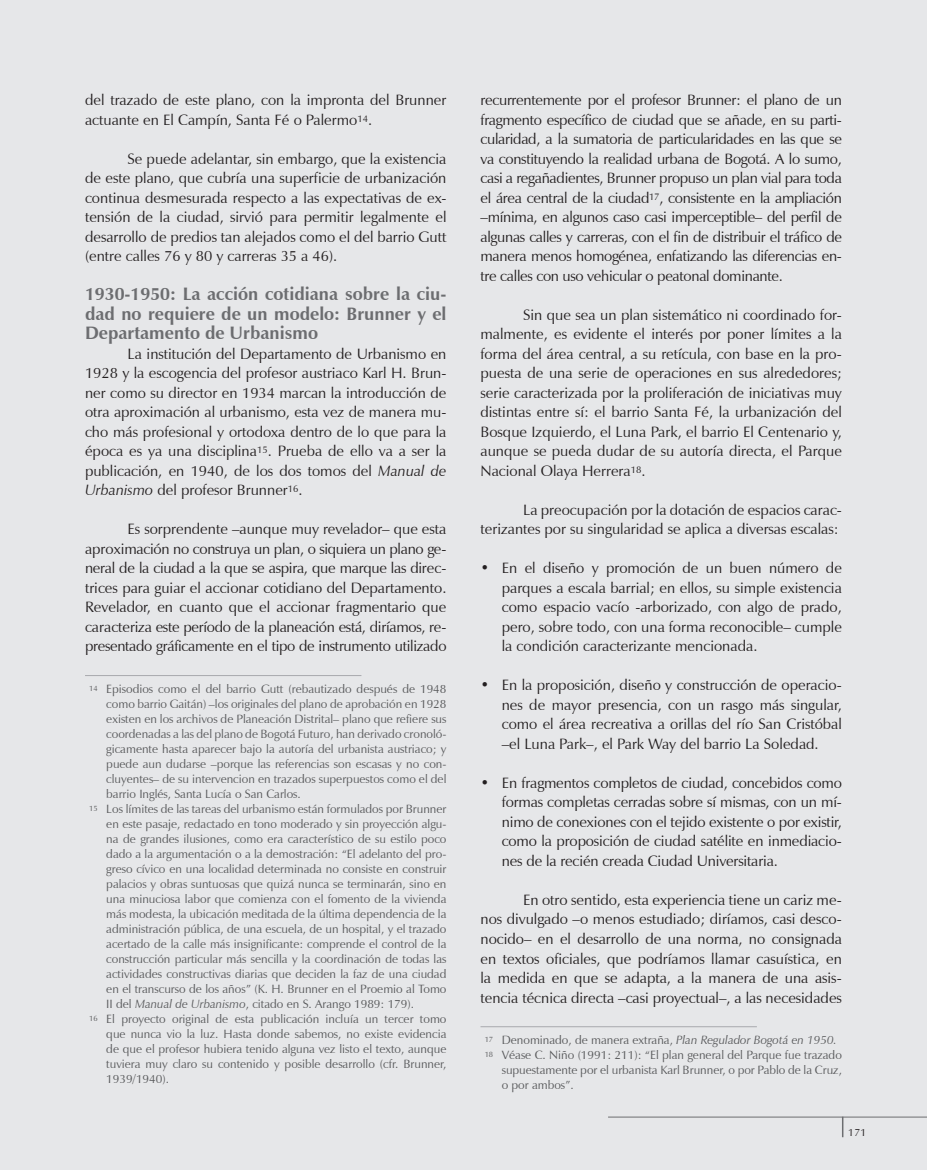
<style>
.page{position:relative;width:927px;height:1170px;background:#fff}
.page>*{position:absolute;margin:0;border:0;box-sizing:border-box;transform-origin:0 0}
.t1{font:700 18px/19.5px "Zapf Humanist 601 BT";color:#6c6d70;text-align:justify}
.t2{font:15px/19.5px "Zapf Humanist 601 BT";color:#231f20;text-align:justify}
.t3{font:12px "Zapf Humanist 601 BT";color:#57585a}
.t4{font:10.5px "Zapf Humanist 601 BT";color:#231f20}
.s1{font-style:italic}
</style>
<div class="page">
<div style="left:0;top:0;width:927px;height:1169px;background:#e6e7e9"></div>
<hr style="left:608px;top:1116px;width:319px;height:1px;background:#6c6d70">
<svg style="left:842px;top:1116px;width:1px;height:21px"></svg>
<hr style="left:85px;top:675px;width:276px;height:1px;background:#a8a9ad">
<hr style="left:480px;top:1026px;width:277px;height:1px;background:#a8a9ad">
<p class="t2" style="left:85px;top:90px;width:363px">del trazado de este plano, con la impron-ta del Brunner actuante en El Campín, Santa Fé o Paler-mo<sup>14</sup>.</p>
<p class="t2" style="left:85px;top:149px;width:363px;text-indent:43px">Se puede adelantar, sin embargo, que la existencia de este plano, que cubría una superficie de urbanización continua desmesurada respecto a las expectativas de ex&shy;tensión de la ciudad, sirvió para permitir legalmente el desarrollo de predios tan alejados como el del barrio Gutt (entre calles 76 y 80 y carreras 35 a 46).</p>
<p class="t1" style="left:85px;top:284px;width:363px">1930-1950: La acción cotidiana sobre la ciu&shy;dad no requiere de un modelo: Brunner y el Departamento de Urbanismo</p>
<p class="t2" style="left:85px;top:344px;width:363px;text-indent:43px">La institución del Departamento de Urbanismo en 1928 y la escogencia del profesor austriaco Karl H. Brun&shy;ner como su director en 1934 marcan la introducción de otra aproximación al urbanis-mo, esta vez de manera mu&shy;cho más profesional y ortodoxa dentro de lo que para la época es ya una disciplina<sup>15</sup>. Prueba de ello va a ser la publicación, en 1940, de los dos tomos del <span class="s1">Manual de Urbanis-mo</span> del profesor Brunner<sup>16</sup>.</p>
<p class="t2" style="left:85px;top:519px;width:363px;text-indent:43px">Es sorprendente –aunque muy revelador– que esta aproximación no construya un plan, o siquiera un plano ge&shy;neral de la ciudad a la que se aspira, que marque las direc&shy;trices para guiar el accionar cotidiano del Departamento.<br>Revelador, en cuanto que el accionar fragmentario que caracteriza este período de la planeación está, diríamos, re&shy;presentado gráficamente en el tipo de instrumento utilizado</p>
<p class="t3" style="left:89px;top:681px;width:359px"><sup>14</sup> Episodios como el del barrio Gutt (rebautizado después de 1948</p>
<p class="t3" style="left:106px;top:696px;width:342px">como barrio Gaitán) –los originales del plano de aprobación en 1928</p>
<p class="t3" style="left:106px;top:711px;width:342px">existen en los archivos de Planeación Distrital– plano que refiere sus</p>
<p class="t3" style="left:106px;top:726px;width:341px">coordenadas a las del plano de Bogotá Futuro, han derivado cronoló-</p>
<p class="t3" style="left:106px;top:741px;width:342px">gicamente hasta aparecer bajo la autoría del urbanista austriaco; y</p>
<p class="t3" style="left:106px;top:756px;width:342px">puede aun dudarse –porque las referen-cias son escasas y no con-</p>
<p class="t3" style="left:106px;top:771px;width:342px">cluyentes– de su inter-vencion en traza-dos superpues-tos como el del</p>
<p class="t3" style="left:106px;top:786px;width:196px">barrio Inglés, Santa Lucía o San Carlos.</p>
<p class="t3" style="left:89px;top:801px;width:359px"><sup>15</sup> Los límites de las tareas del urbanismo están formulados por Brunner</p>
<p class="t3" style="left:106px;top:816px;width:342px">en este pasaje, redactado en tono moderado y sin proyección algu-</p>
<p class="t3" style="left:106px;top:831px;width:342px">na de grandes ilusiones, como era característico de su estilo poco</p>
<p class="t3" style="left:106px;top:846px;width:342px">dado a la argumentación o a la demostración: “El adelanto del pro-</p>
<p class="t3" style="left:106px;top:861px;width:342px">greso cívico en una localidad determinada no consiste en construir</p>
<p class="t3" style="left:106px;top:876px;width:342px">palacios y obras suntuosas que quizá nunca se terminarán, sino en</p>
<p class="t3" style="left:106px;top:891px;width:342px">una minuciosa labor que comienza con el fomento de la vivienda</p>
<p class="t3" style="left:106px;top:906px;width:342px">más modesta, la ubicación meditada de la última dependencia de la</p>
<p class="t3" style="left:106px;top:921px;width:342px">administración pública, de una escuela, de un hospital, y el trazado</p>
<p class="t3" style="left:106px;top:936px;width:342px">acertado de la calle más insignificante: comprende el control de la</p>
<p class="t3" style="left:106px;top:951px;width:342px">construcción particular más sencilla y la coordinación de todas las</p>
<p class="t3" style="left:106px;top:966px;width:342px">actividades constructivas diarias que deciden la faz de una ciudad</p>
<p class="t3" style="left:106px;top:981px;width:342px">en el transcurso de los años” (K. H. Brunner en el Proemio al Tomo</p>
<p class="t3" style="left:106px;top:996px;width:309px">II del <span class="s1">Manual de Urbanismo</span>, citado en S. Arango 1989: 179).</p>
<p class="t3" style="left:89px;top:1011px;width:359px"><sup>16</sup> El proyecto original de esta publicación incluía un tercer tomo</p>
<p class="t3" style="left:106px;top:1026px;width:342px">que nunca vio la luz. Hasta donde sabemos, no existe evidencia</p>
<p class="t3" style="left:106px;top:1041px;width:342px">de que el profesor hubiera tenido alguna vez listo el texto, aunque</p>
<p class="t3" style="left:106px;top:1056px;width:342px">tuviera muy claro su contenido y posible desarrollo (cfr. Brunner,</p>
<p class="t3" style="left:106px;top:1071px;width:64px">1939/1940).</p>
<p class="t2" style="left:480px;top:90px;width:363px">recurrentemente por el profesor Brunner: el plano de un fragmento específico de ciudad que se añade, en su parti&shy;cularidad, a la sumatoria de particularidades en las que se va constituyendo la realidad urbana de Bogotá. A lo sumo, casi a regañadientes, Brunner propuso un plan vial para toda el área central de la ciudad<sup>17</sup>, consistente en la ampliación –mínima, en algunos caso casi imperceptible– del perfil de algunas calles y carreras, con el fin de distribuir el tráfico de manera menos homogénea, enfatizando las diferencias en&shy;tre calles con uso vehicular o peatonal dominan-te.</p>
<p class="t2" style="left:480px;top:305px;width:363px;text-indent:43px">Sin que sea un plan sistemático ni coordinado for&shy;malmente, es evidente el interés por poner límites a la forma del área central, a su retícula, con base en la pro&shy;puesta de una serie de operaciones en sus alrededores; serie caracterizada por la proliferación de iniciati-vas muy distintas entre sí: el barrio Santa Fé, la urbanización del Bosque Izquierdo, el Luna Park, el barrio El Centenario y, aunque se pueda dudar de su autoría directa, el Parque Nacional Olaya Herrera<sup>18</sup>.</p>
<p class="t2" style="left:480px;top:500px;width:363px;text-align:right">La preocupación por la dotación de espacios carac&shy;terizantes por su singularidad se aplica a diversas escalas:</p>
<p class="t2" style="left:502px;top:558px;width:342px;text-indent:-21px">• En el diseño y promoción de un buen número de parques a escala barrial; en ellos, su simple existencia como espacio vacío -arborizado, con algo de prado, pero, sobre todo, con una forma reconocible– cumple la condición caracte-rizante mencionada.</p>
<p class="t2" style="left:502px;top:675px;width:342px;text-indent:-21px">• En la proposición, diseño y construcción de operacio&shy;nes de mayor presencia, con un rasgo más singular, como el área recreativa a orillas del río San Cristóbal –el Luna Park–, el Park Way del barrio La Soledad.</p>
<p class="t2" style="left:502px;top:773px;width:342px;text-indent:-21px">• En fragmentos completos de ciudad, concebidos como formas completas cerradas sobre sí mismas, con un mí&shy;nimo de conexiones con el tejido existente o por existir, como la proposición de ciudad satélite en inmediacio&shy;nes de la recién creada Ciudad Universitaria.</p>
<p class="t2" style="left:480px;top:890px;width:363px;text-indent:43px">En otro sentido, esta experiencia tiene un cariz me&shy;nos divulgado –o menos estudiado; diríamos, casi desco&shy;nocido– en el desarrollo de una norma, no consignada en textos oficiales, que podríamos llamar casuística, en la medida en que se adapta, a la manera de una asis&shy;tencia técnica directa –casi proyectual–, a las necesidades</p>
<p class="t3" style="left:485px;top:1032px;width:354px"><sup>17</sup> Denominado, de manera extraña, <span class="s1">Plan Regulador Bogotá en 1950.</span></p>
<p class="t3" style="left:485px;top:1047px;width:359px"><sup>18</sup> Véase C. Niño (1991: 211): “El plan general del Parque fue trazado</p>
<p class="t3" style="left:502px;top:1062px;width:342px">supuestamente por el urbanista Karl Brunner, o por Pablo de la Cruz,</p>
<p class="t3" style="left:502px;top:1077px;width:73px">o por ambos”.</p>
<p class="t4" style="left:848px;top:1125px;width:19px">171</p>
</div>
